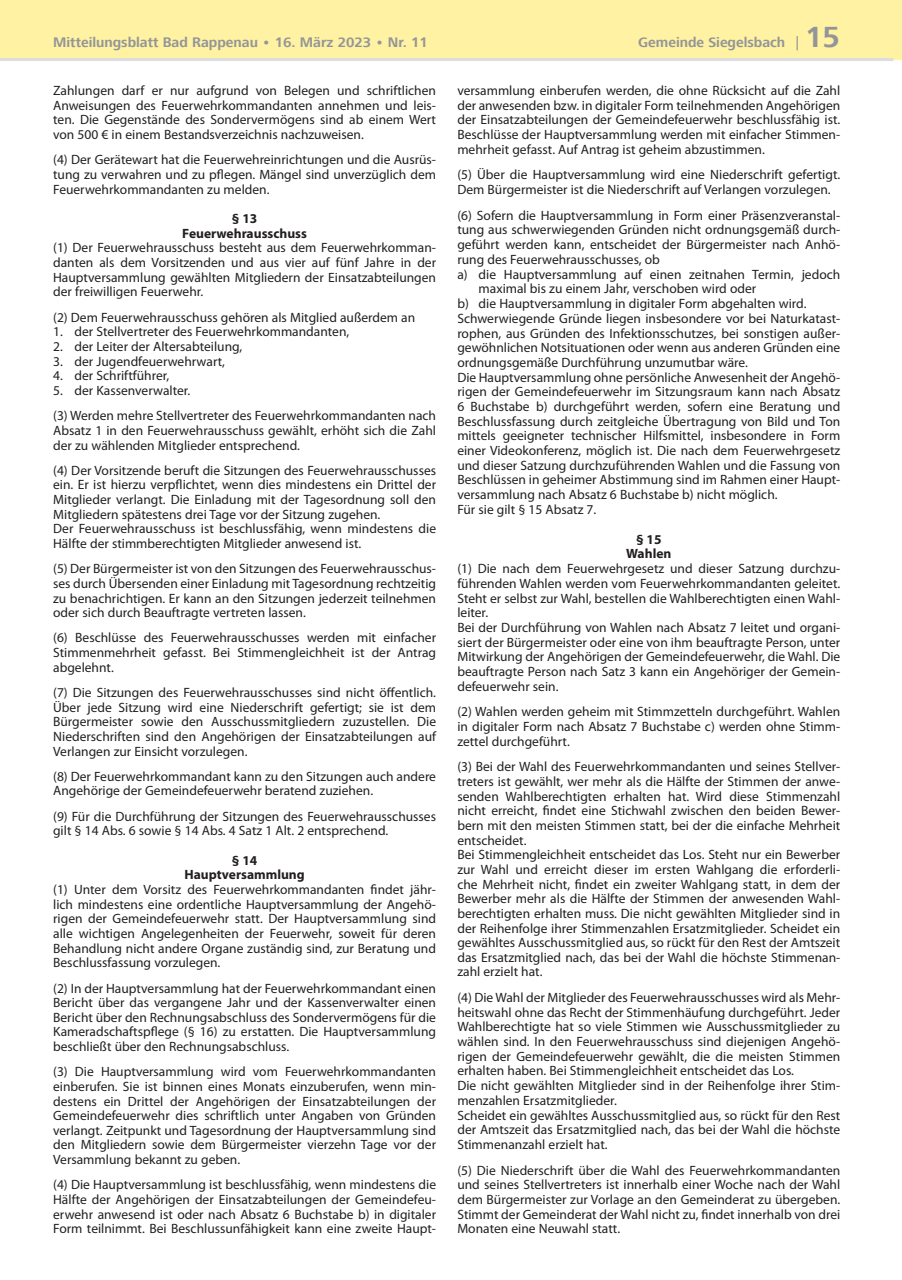
<style>
.page{position:relative;width:902px;height:1280px;background:#fff}
.page>*{position:absolute;margin:0;border:0;box-sizing:border-box;transform-origin:0 0}
.t1{font:700 14.25px "Frutiger Next LT";color:#939598}
.Grundtext{font:13.5px/14.7px "Myriad Pro";color:#231f20;text-align:justify}
.bfh_aufzaehlung_zahl{font:13.5px/14.7px "Myriad Pro";color:#231f20}
.bfh_halbfett{font:700 13.5px "Myriad Pro";color:#231f20}
.s1{font-family:"Futura BT";font-weight:500}
.s2{font-size:30px}
</style>
<div class="page">
<div style="left:0;top:0;width:901px;height:60px;background:#fff2a2"></div>
<hr style="left:0;top:58px;width:893px;height:3px;background:#dcdddf">
<p class="t1" style="left:53px;top:34px;width:376px">Mitteilungsblatt Bad Rappenau • 16. März 2023 • Nr. 11</p>
<p class="t1" style="left:638px;top:34px;width:203px">Gemeinde Siegelsbach <span class="s1">|</span> <span class="s2">15</span></p>
<p class="Grundtext" style="left:53px;top:83px;width:384px">Zahlungen darf er nur aufgrund von Belegen und schriftlichen Anweisungen des Feuerwehrkommandanten annehmen und leis&shy;ten. Die Gegenstände des Sondervermögens sind ab einem Wert von 500 € in einem Bestandsverzeichnis nachzuweisen.</p>
<p class="Grundtext" style="left:53px;top:152px;width:384px">(4) Der Gerätewart hat die Feuerwehreinrichtungen und die Ausrüs&shy;tung zu verwahren und zu pflegen. Mängel sind unverzüglich dem Feuerwehrkommandanten zu melden.</p>
<p class="bfh_halbfett" style="left:232px;top:210px;width:27px">§ 13</p>
<p class="bfh_halbfett" style="left:182px;top:224px;width:126px">Feuerwehrausschuss</p>
<p class="Grundtext" style="left:53px;top:240px;width:384px">(1) Der Feuerwehrausschuss besteht aus dem Feuerwehrkomman&shy;danten als dem Vorsitzenden und aus vier auf fünf Jahre in der Hauptversammlung gewählten Mitgliedern der Einsatzabteilungen der freiwilligen Feuerwehr.</p>
<p class="Grundtext" style="left:53px;top:309px;width:363px">(2) Dem Feuerwehrausschuss gehören als Mitglied außerdem an</p>
<p class="bfh_aufzaehlung_zahl" style="left:53px;top:324px;width:297px">1. der Stellvertreter des Feuerwehrkommandanten,</p>
<p class="bfh_aufzaehlung_zahl" style="left:53px;top:339px;width:191px">2. der Leiter der Altersabteilung,</p>
<p class="bfh_aufzaehlung_zahl" style="left:53px;top:354px;width:173px">3. der Jugendfeuerwehrwart,</p>
<p class="bfh_aufzaehlung_zahl" style="left:53px;top:368px;width:118px">4. der Schriftführer,</p>
<p class="bfh_aufzaehlung_zahl" style="left:53px;top:383px;width:139px">5. der Kassenverwalter.</p>
<p class="Grundtext" style="left:53px;top:408px;width:384px">(3) Werden mehre Stellvertreter des Feuerwehrkommandanten nach Absatz 1 in den Feuerwehrausschuss gewählt, erhöht sich die Zahl der zu wählenden Mitglieder entsprechend.</p>
<p class="Grundtext" style="left:53px;top:463px;width:384px">(4) Der Vorsitzende beruft die Sitzungen des Feuerwehrausschusses ein. Er ist hierzu verpflichtet, wenn dies mindestens ein Drittel der Mitglieder verlangt. Die Einladung mit der Tagesordnung soll den Mitgliedern spätestens drei Tage vor der Sitzung zugehen.</p>
<p class="Grundtext" style="left:53px;top:521px;width:384px">Der Feuerwehrausschuss ist beschlussfähig, wenn mindestens die<br>Hälfte der stimmberechtigten Mitglieder anwesend ist.</p>
<p class="Grundtext" style="left:53px;top:561px;width:384px">(5) Der Bürgermeister ist von den Sitzungen des Feuerwehrausschus&shy;ses durch Übersenden einer Einladung mit Tagesordnung rechtzeitig zu benachrichtigen. Er kann an den Sitzungen jederzeit teilnehmen oder sich durch Beauftragte vertreten lassen.</p>
<p class="Grundtext" style="left:53px;top:630px;width:384px">(6) Beschlüsse des Feuerwehrausschusses werden mit einfacher Stimmenmehrheit gefasst. Bei Stimmengleichheit ist der Antrag abgelehnt.</p>
<p class="Grundtext" style="left:53px;top:685px;width:384px">(7) Die Sitzungen des Feuerwehrausschusses sind nicht öffentlich.<br>Über jede Sitzung wird eine Niederschrift gefertigt; sie ist dem Bürgermeister sowie den Ausschussmitgliedern zuzustellen. Die Niederschriften sind den Angehörigen der Einsatzabteilungen auf Verlangen zur Einsicht vorzulegen.</p>
<p class="Grundtext" style="left:53px;top:769px;width:384px">(8) Der Feuerwehrkommandant kann zu den Sitzungen auch andere<br>Angehörige der Gemeindefeuerwehr beratend zuziehen.</p>
<p class="Grundtext" style="left:53px;top:808px;width:384px">(9) Für die Durchführung der Sitzungen des Feuerwehrausschusses gilt § 14 Abs. 6 sowie § 14 Abs. 4 Satz 1 Alt. 2 entsprechend.</p>
<p class="bfh_halbfett" style="left:232px;top:851px;width:27px">§ 14</p>
<p class="bfh_halbfett" style="left:184px;top:866px;width:122px">Hauptversammlung</p>
<p class="Grundtext" style="left:53px;top:882px;width:384px">(1) Unter dem Vorsitz des Feuerwehrkommandanten findet jähr&shy;lich mindestens eine ordentliche Hauptversammlung der Angehö&shy;rigen der Gemeindefeuerwehr statt. Der Hauptversammlung sind alle wichtigen Angelegenheiten der Feuerwehr, soweit für deren Behandlung nicht andere Organe zuständig sind, zur Beratung und Beschlussfassung vorzulegen.</p>
<p class="Grundtext" style="left:53px;top:980px;width:384px">(2) In der Hauptversammlung hat der Feuerwehrkommandant einen Bericht über das vergangene Jahr und der Kassenverwalter einen Bericht über den Rechnungsabschluss des Sondervermögens für die Kameradschaftspflege (§ 16) zu erstatten. Die Hauptversammlung beschließt über den Rechnungsabschluss.</p>
<p class="Grundtext" style="left:53px;top:1064px;width:384px">(3) Die Hauptversammlung wird vom Feuerwehrkommandanten einberufen. Sie ist binnen eines Monats einzuberufen, wenn min&shy;destens ein Drittel der Angehörigen der Einsatzabteilungen der Gemeindefeuerwehr dies schriftlich unter Angaben von Gründen verlangt. Zeitpunkt und Tagesordnung der Hauptversammlung sind den Mitgliedern sowie dem Bürgermeister vierzehn Tage vor der Versammlung bekannt zu geben.</p>
<p class="Grundtext" style="left:53px;top:1177px;width:384px">(4) Die Hauptversammlung ist beschlussfähig, wenn mindestens die Hälfte der Angehörigen der Einsatzabteilungen der Gemeindefeu&shy;erwehr anwesend ist oder nach Absatz 6 Buchstabe b) in digitaler Form teilnimmt. Bei Beschlussunfähigkeit kann eine zweite Haupt-</p>
<p class="Grundtext" style="left:457px;top:83px;width:384px">versammlung einberufen werden, die ohne Rücksicht auf die Zahl der anwesenden bzw. in digitaler Form teilnehmenden Angehörigen der Einsatzabteilungen der Gemeindefeuerwehr beschlussfähig ist.<br>Beschlüsse der Hauptversammlung werden mit einfacher Stimmen&shy;mehrheit gefasst. Auf Antrag ist geheim abzustimmen.</p>
<p class="Grundtext" style="left:457px;top:167px;width:384px">(5) Über die Hauptversammlung wird eine Niederschrift gefertigt.<br>Dem Bürgermeister ist die Niederschrift auf Verlangen vorzulegen.</p>
<p class="Grundtext" style="left:457px;top:208px;width:384px">(6) Sofern die Hauptversammlung in Form einer Präsenzveranstal&shy;tung aus schwerwiegenden Gründen nicht ordnungsgemäß durch&shy;geführt werden kann, entscheidet der Bürgermeister nach Anhö&shy;rung des Feuerwehrausschusses, ob</p>
<p class="bfh_aufzaehlung_zahl" style="left:478px;top:266px;width:363px;text-indent:-21px">a) die Hauptversammlung auf einen zeitnahen Termin, jedoch maximal bis zu einem Jahr, verschoben wird oder</p>
<p class="bfh_aufzaehlung_zahl" style="left:457px;top:296px;width:350px">b) die Hauptversammlung in digitaler Form abgehalten wird.</p>
<p class="Grundtext" style="left:457px;top:311px;width:384px">Schwerwiegende Gründe liegen insbesondere vor bei Naturkatast&shy;rophen, aus Gründen des Infektionsschutzes, bei sonstigen außer&shy;gewöhnlichen Notsituationen oder wenn aus anderen Gründen eine ordnungsgemäße Durchführung unzumutbar wäre.</p>
<p class="Grundtext" style="left:457px;top:370px;width:384px">Die Hauptversammlung ohne persönliche Anwesenheit der Angehö&shy;rigen der Gemeindefeuerwehr im Sitzungsraum kann nach Absatz 6 Buchstabe b) durchgeführt werden, sofern eine Beratung und Beschlussfassung durch zeitgleiche Übertragung von Bild und Ton mittels geeigneter technischer Hilfsmittel, insbesondere in Form einer Videokonferenz, möglich ist. Die nach dem Feuerwehrgesetz und dieser Satzung durchzuführenden Wahlen und die Fassung von Beschlüssen in geheimer Abstimmung sind im Rahmen einer Haupt&shy;versammlung nach Absatz 6 Buchstabe b) nicht möglich.</p>
<p class="Grundtext" style="left:457px;top:502px;width:140px">Für sie gilt § 15 Absatz 7.</p>
<p class="bfh_halbfett" style="left:636px;top:530px;width:27px">§ 15</p>
<p class="bfh_halbfett" style="left:626px;top:545px;width:47px">Wahlen</p>
<p class="Grundtext" style="left:457px;top:561px;width:384px">(1) Die nach dem Feuerwehrgesetz und dieser Satzung durchzu&shy;führenden Wahlen werden vom Feuerwehrkommandanten geleitet.<br>Steht er selbst zur Wahl, bestellen die Wahlberechtigten einen Wahl&shy;leiter.</p>
<p class="Grundtext" style="left:457px;top:620px;width:384px">Bei der Durchführung von Wahlen nach Absatz 7 leitet und organi&shy;siert der Bürgermeister oder eine von ihm beauftragte Person, unter Mitwirkung der Angehörigen der Gemeindefeuerwehr, die Wahl. Die beauftragte Person nach Satz 3 kann ein Angehöriger der Gemein&shy;defeuerwehr sein.</p>
<p class="Grundtext" style="left:457px;top:704px;width:384px">(2) Wahlen werden geheim mit Stimmzetteln durchgeführt. Wahlen in digitaler Form nach Absatz 7 Buchstabe c) werden ohne Stimm&shy;zettel durchgeführt.</p>
<p class="Grundtext" style="left:457px;top:759px;width:384px">(3) Bei der Wahl des Feuerwehrkommandanten und seines Stellver&shy;treters ist gewählt, wer mehr als die Hälfte der Stimmen der anwe&shy;senden Wahlberechtigten erhalten hat. Wird diese Stimmenzahl nicht erreicht, findet eine Stichwahl zwischen den beiden Bewer&shy;bern mit den meisten Stimmen statt, bei der die einfache Mehrheit entscheidet.</p>
<p class="Grundtext" style="left:457px;top:847px;width:384px">Bei Stimmengleichheit entscheidet das Los. Steht nur ein Bewerber zur Wahl und erreicht dieser im ersten Wahlgang die erforderli&shy;che Mehrheit nicht, findet ein zweiter Wahlgang statt, in dem der Bewerber mehr als die Hälfte der Stimmen der anwesenden Wahl&shy;berechtigten erhalten muss. Die nicht gewählten Mitglieder sind in der Reihenfolge ihrer Stimmenzahlen Ersatzmitglieder. Scheidet ein gewähltes Ausschussmitglied aus, so rückt für den Rest der Amtszeit das Ersatzmitglied nach, das bei der Wahl die höchste Stimmenan&shy;zahl erzielt hat.</p>
<p class="Grundtext" style="left:457px;top:990px;width:384px">(4) Die Wahl der Mitglieder des Feuerwehrausschusses wird als Mehr&shy;heitswahl ohne das Recht der Stimmenhäufung durchgeführt. Jeder Wahlberechtigte hat so viele Stimmen wie Ausschussmitglieder zu wählen sind. In den Feuerwehrausschuss sind diejenigen Angehö&shy;rigen der Gemeindefeuerwehr gewählt, die die meisten Stimmen erhalten haben. Bei Stimmengleichheit entscheidet das Los.</p>
<p class="Grundtext" style="left:457px;top:1078px;width:384px">Die nicht gewählten Mitglieder sind in der Reihenfolge ihrer Stim&shy;menzahlen Ersatzmitglieder.</p>
<p class="Grundtext" style="left:457px;top:1108px;width:384px">Scheidet ein gewähltes Ausschussmitglied aus, so rückt für den Rest der Amtszeit das Ersatzmitglied nach, das bei der Wahl die höchste Stimmenanzahl erzielt hat.</p>
<p class="Grundtext" style="left:457px;top:1163px;width:384px">(5) Die Niederschrift über die Wahl des Feuerwehrkommandanten und seines Stellvertreters ist innerhalb einer Woche nach der Wahl dem Bürgermeister zur Vorlage an den Gemeinderat zu übergeben.<br>Stimmt der Gemeinderat der Wahl nicht zu, findet innerhalb von drei Monaten eine Neuwahl statt.</p>
</div>
